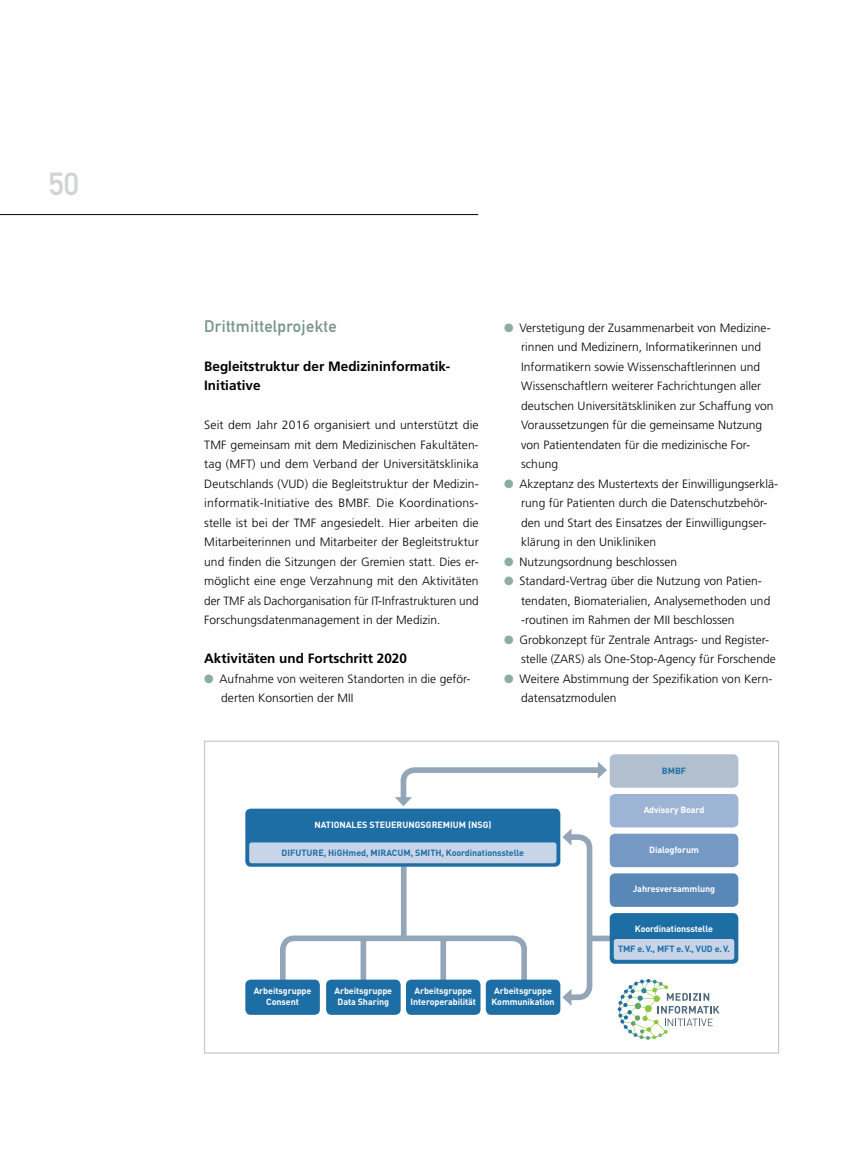
<style>
.page{position:relative;width:851px;height:1174px;background:#fff}
.page>*{position:absolute;margin:0;border:0;box-sizing:border-box;transform-origin:0 0}
.t1{font:31.5px "DIN Mittelschrift Std";color:#d1d3d4}
.t2{font:16.5px "DIN Mittelschrift";letter-spacing:.02em;color:#76958a}
.t3{font:700 13.5px/19.5px "Frutiger LT Std";color:#000}
.t4{font:300 12px/19.5px "Frutiger LT Std";letter-spacing:.005em;color:#000}
.t5{font:700 9px/11.7px "DINOT";letter-spacing:-.01em;color:#fff;text-align:center}
.t6{font:700 9px "DINOT";letter-spacing:-.01em;color:#1e6ea6}
.s1{color:#8baea1}
</style>
<div class="page">
<hr style="left:0;top:214px;width:478px;height:1px;background:#000">
<div style="left:401px;top:866px;width:5px;height:73px;background:#93a6b8"></div>
<svg style="left:280px;top:932px;width:247px;height:64px"></svg>
<div style="left:609px;top:754px;width:129px;height:33px;background:#b2bfce;border-radius:5px"></div>
<div style="left:609px;top:794px;width:129px;height:33px;background:#9db4d5;border-radius:5px"></div>
<div style="left:245px;top:808px;width:315px;height:58px;background:#1e6ea6;border-radius:5px"></div>
<div style="left:249px;top:842px;width:307px;height:21px;background:#c8d4e7;border-radius:3px"></div>
<div style="left:245px;top:979px;width:75px;height:35px;background:#1e6ea6;border-radius:5px"></div>
<div style="left:406px;top:979px;width:74px;height:35px;background:#1e6ea6;border-radius:5px"></div>
<div style="left:485px;top:979px;width:75px;height:35px;background:#1e6ea6;border-radius:5px"></div>
<div style="left:326px;top:979px;width:74px;height:35px;background:#1e6ea6;border-radius:5px"></div>
<svg style="left:395px;top:762px;width:212px;height:44px"></svg>
<svg style="left:562px;top:828px;width:33px;height:177px"></svg>
<svg style="left:617px;top:979px;width:102px;height:61px"></svg>
<div style="left:589px;top:935px;width:44px;height:6px;background:#93a6b8"></div>
<div style="left:609px;top:833px;width:129px;height:34px;background:#7599c4;border-radius:5px"></div>
<div style="left:609px;top:873px;width:129px;height:34px;background:#5988b8;border-radius:5px"></div>
<div style="left:609px;top:913px;width:129px;height:50px;background:#1e6ea6;border-radius:5px"></div>
<div style="left:613px;top:939px;width:121px;height:20px;background:#c8d4e7;border-radius:3px"></div>
<h1 class="t1" style="left:49px;top:165px;width:31px">50</h1>
<h2 class="t2" style="left:204px;top:316px;width:134px">Drittmittelprojekte</h2>
<p class="t3" style="left:204px;top:356px;width:248px">Begleitstruktur der Medizininformatik-<br>Initiative</p>
<p class="t4" style="left:204px;top:415px;width:276px;text-align:justify">Seit dem Jahr 2016 organisiert und unterstützt die TMF gemeinsam mit dem Medizinischen Fakultäten&shy;tag (MFT) und dem Verband der Universitätsklinika Deutschlands (VUD) die Begleitstruktur der Medizin&shy;informatik-Initiative des BMBF. Die Koordinations&shy;stelle ist bei der TMF angesiedelt. Hier arbeiten die Mitarbeiterinnen und Mitarbeiter der Begleitstruktur und finden die Sitzungen der Gremien statt. Dies er&shy;möglicht eine enge Verzahnung mit den Aktivitäten der TMF als Dachorganisation für IT-Infrastrukturen und Forschungsdatenmanagement in der Medizin.</p>
<p class="t3" style="left:204px;top:649px;width:204px">Aktivitäten und Fortschritt 2020</p>
<p class="t4" style="left:221px;top:669px;width:251px;text-indent:-17px"><span class="s1">●</span> Aufnahme von weiteren Standorten in die geför&shy;derten Konsortien der MII</p>
<p class="t4" style="left:521px;top:318px;width:254px;text-indent:-17px"><span class="s1">●</span> Verstetigung der Zusammenarbeit von Medizine&shy;rinnen und Medizinern, Informatikerinnen und Informatikern sowie Wissenschaftlerinnen und Wissenschaftlern weiterer Fachrichtungen aller deutschen Universitätskliniken zur Schaffung von Voraussetzungen für die gemeinsame Nutzung von Patientendaten für die medizinische For&shy;schung</p>
<p class="t4" style="left:521px;top:474px;width:258px;text-indent:-17px"><span class="s1">●</span> Akzeptanz des Mustertexts der Einwilligungserklä&shy;rung für Patienten durch die Datenschutzbehör&shy;den und Start des Einsatzes der Einwilligungser&shy;klärung in den Unikliniken</p>
<p class="t4" style="left:504px;top:552px;width:174px"><span class="s1">●</span> Nutzungsordnung beschlossen</p>
<p class="t4" style="left:521px;top:571px;width:250px;text-indent:-17px"><span class="s1">●</span> Standard-Vertrag über die Nutzung von Patien&shy;tendaten, Biomaterialien, Analysemethoden und -routinen im Rahmen der MII beschlossen</p>
<p class="t4" style="left:521px;top:630px;width:256px;text-indent:-17px"><span class="s1">●</span> Grobkonzept für Zentrale Antrags- und Register&shy;stelle (ZARS) als One-Stop-Agency für Forschende</p>
<p class="t4" style="left:521px;top:669px;width:253px;text-indent:-17px"><span class="s1">●</span> Weitere Abstimmung der Spezifikation von Kern&shy;datensatzmodulen</p>
<p class="t6" style="left:661px;top:764px;width:26px">BMBF</p>
<p class="t5" style="left:643px;top:804px;width:62px">Advisory Board</p>
<p class="t5" style="left:314px;top:818px;width:178px">NATIONALES STEUERUNGSGREMIUM (NSG)</p>
<p class="t6" style="left:281px;top:846px;width:244px">DIFUTURE, HiGHmed, MIRACUM, SMITH, Koordinationsstelle</p>
<p class="t5" style="left:254px;top:984px;width:59px">Arbeitsgruppe<br>Consent</p>
<p class="t5" style="left:334px;top:984px;width:59px">Arbeitsgruppe<br>Data Sharing</p>
<p class="t5" style="left:410px;top:984px;width:67px">Arbeitsgruppe<br>Interoperabilität</p>
<p class="t5" style="left:491px;top:984px;width:65px">Arbeitsgruppe<br>Kommunikation</p>
<p class="t5" style="left:649px;top:843px;width:51px">Dialogforum</p>
<p class="t5" style="left:632px;top:883px;width:84px">Jahresversammlung</p>
<p class="t5" style="left:635px;top:922px;width:80px">Koordinationsstelle</p>
<p class="t6" style="left:618px;top:943px;width:113px">TMF e.V., MFT e.V., VUD e.V.</p>
</div>
